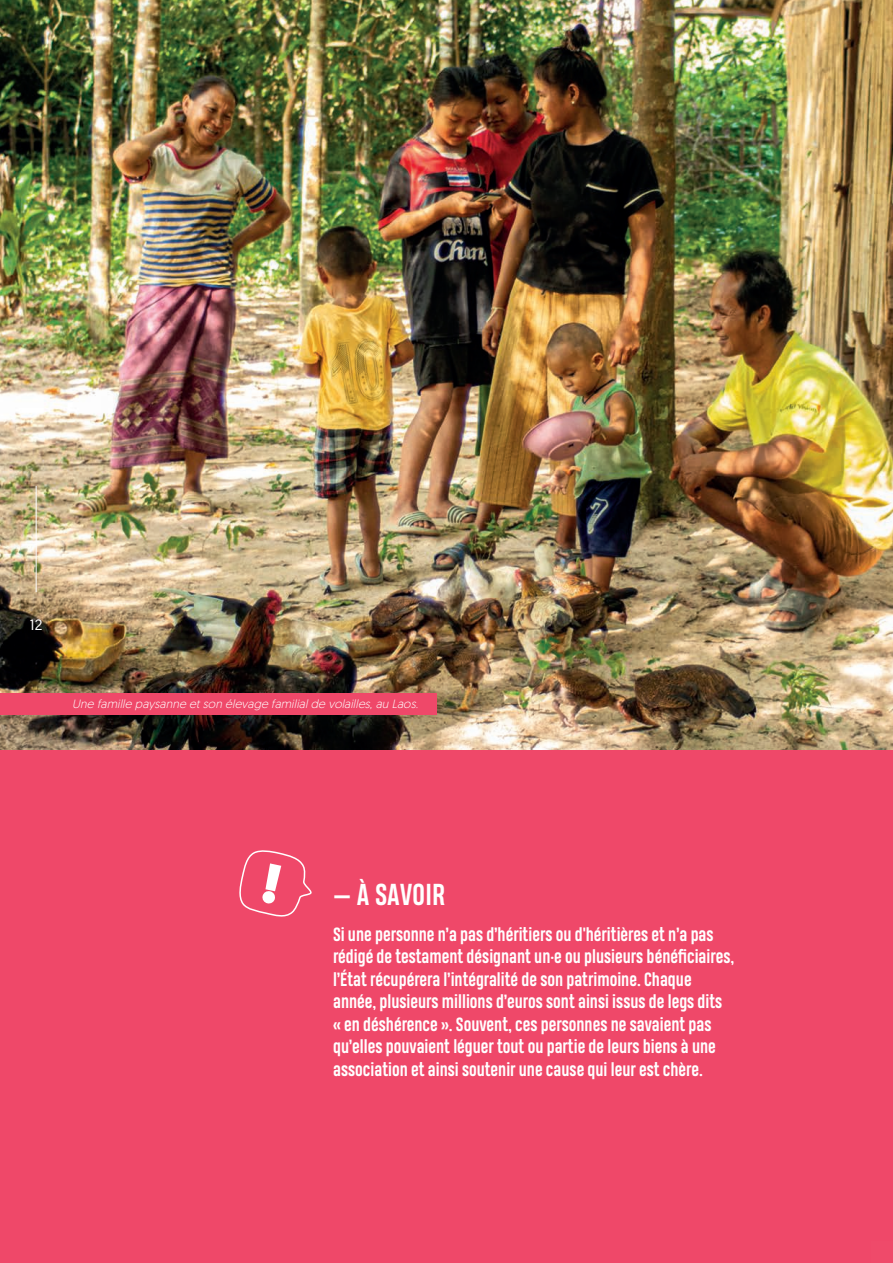
<style>
.page{position:relative;width:893px;height:1263px;background:#fff}
.page>*{position:absolute;margin:0;border:0;box-sizing:border-box;transform-origin:0 0}
.t1{font:700 28.5px "Heading Pro";letter-spacing:.01em;color:#fff}
.t2{font:700 18px/22.5px "Heading Pro";color:#fff}
.t3{font:15px "Geomanist";color:#fff}
.t4{font:italic 300 12px "Geomanist";color:#fff}
</style>
<div class="page">
<img style="left:0;top:0;width:893px;height:750px">
<div style="left:0;top:750px;width:893px;height:513px;background:#ef4869"></div>
<hr style="left:36px;top:486px;width:1px;height:106px;background:#fff">
<div style="left:0;top:693px;width:436px;height:22px;background:#ef4869"></div>
<svg style="left:239px;top:850px;width:72px;height:67px"></svg>
<p class="t3" style="left:30px;top:615px;width:14px">12</p>
<p class="t4" style="left:72px;top:696px;width:350px">Une famille paysanne etson élevage familialde volailles,au Laos.</p>
<h1 class="t1" style="left:333px;top:877px;width:114px">— À SAVOIR</h1>
<p class="t2" style="left:333px;top:923px;width:403px">Si une personne n’a pas d’héritiers ou d'héritières et n’a pas rédigé de testament désignant un·e ou plusieurs bénéficiaires, l’État récupérera l’intégralité de son patrimoine. Chaque année, plusieurs millions d’euros sont ainsi issus de legs dits « en déshérence ». Souvent, ces personnes ne savaient pas qu’elles pouvaient léguer tout ou partie de leurs biens à une association et ainsi soutenir une cause qui leur est chère.</p>
</div>
